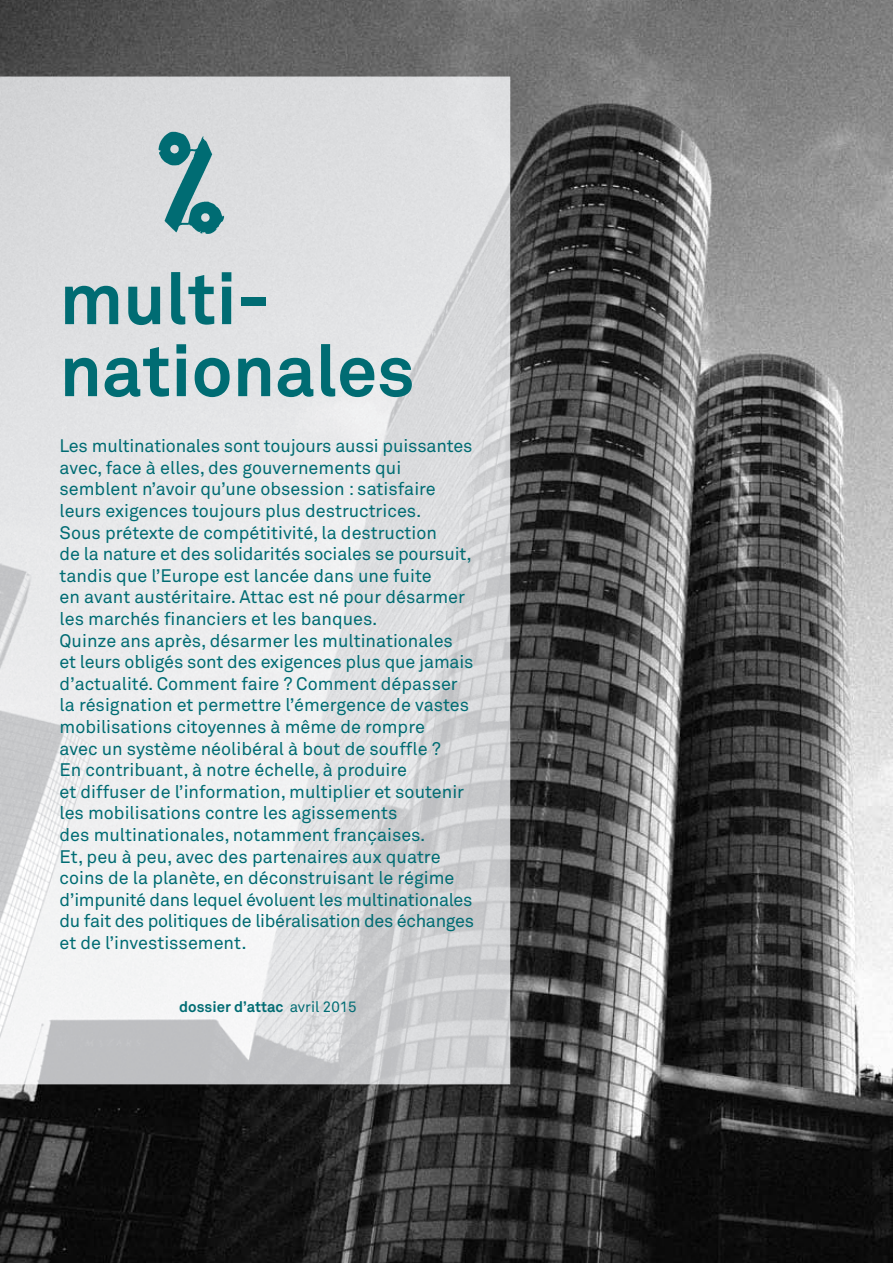
<style>
.page{position:relative;width:893px;height:1263px;background:#fff}
.page>*{position:absolute;margin:0;border:0;box-sizing:border-box;transform-origin:0 0}
.t1{font:700 72px/72px "Akkurat";color:#006c73}
.t2{font:18px/21.6px "Akkurat";color:#006c73}
.t3{font:700 15px "Akkurat";color:#006c73}
.s1{font-weight:400}
</style>
<div class="page">
<img style="left:0;top:0;width:893px;height:1263px">
<img style="left:0;top:77px;width:510px;height:1007px">
<svg style="left:159px;top:132px;width:65px;height:102px;background:#77a9ad"></svg>
<h1 class="t1" style="left:60px;top:270px;width:357px">multi&shy;nationales</h1>
<p class="t2" style="left:60px;top:437px;width:416px">Les multinationales sont toujours aussi puissantes avec, face à elles, des gouvernements qui semblent n’avoir qu’une obsession : satisfaire leurs exigences toujours plus destructrices.<br>Sous prétexte de compétitivité, la destruction<br>de la nature et des solidarités sociales se poursuit, tandis que l’Europe est lancée dans une fuite<br>en avant austéritaire. Attac est né pour désarmer les marchés financiers et les banques.<br>Quinze ans après, désarmer les multinationales<br>et leurs obligés sont des exigences plus que jamais d’actualité. Comment faire ? Comment dépasser la résignation et permettre l’émergence de vastes mobilisations citoyennes à même de rompre<br>avec un système néolibéral à bout de souffle ?<br>En contribuant, à notre échelle, à produire<br>et diffuser de l’information, multiplier et soutenir les mobilisations contre les agissements<br>des multinationales, notamment françaises.<br>Et, peu à peu, avec des partenaires aux quatre coins de la planète, en déconstruisant le régime d’impunité dans lequel évoluent les multinationales du fait des politiques de libéralisation des échanges et de l’investissement.</p>
<p class="t3" style="left:179px;top:1001px;width:179px">dossier d’attac <span class="s1">avril 2015</span></p>
</div>
